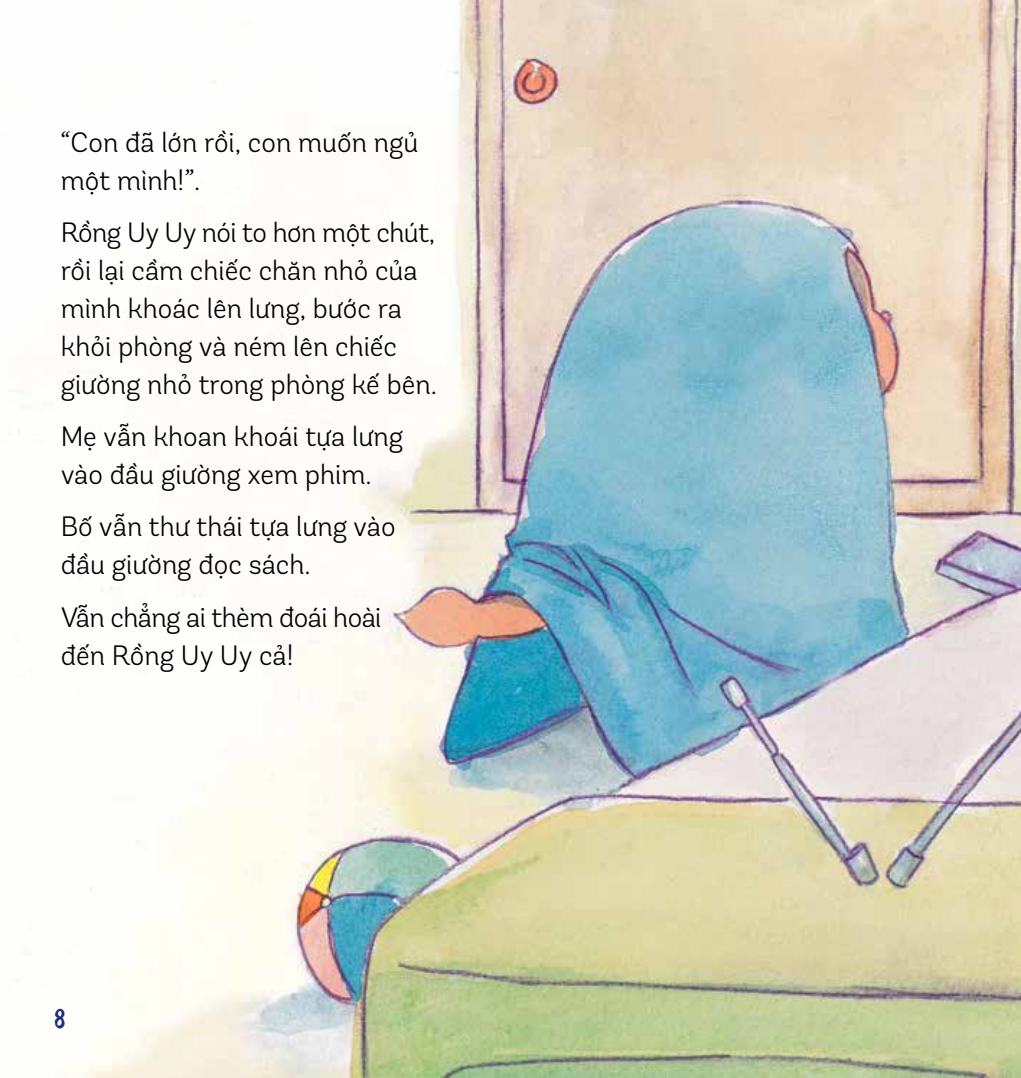
<style>
.page{position:relative;width:1021px;height:1078px;background:#fff}
.page>*{position:absolute;margin:0;border:0;box-sizing:border-box;transform-origin:0 0}
.t1{font:30px "i Ciel Stabile";color:#1c2b7a}
.t2{font:300 28px/38px "i Ciel Andes Rounded";color:#000}
.t3{font:300 28px/38px "i Ciel Andes Rounded";letter-spacing:-.02em;color:#000}
.s1{font-family:"Arno Pro";font-weight:400}
</style>
<div class="page">
<img style="left:8px;top:0;width:1012px;height:1077px">
<p class="t2" style="left:61px;top:122px;width:359px"><span class="s1">“</span>Con đã lớn rồi, con muốn ngủ một mình!<span class="s1">”</span>.</p>
<p class="t2" style="left:61px;top:212px;width:378px">Rồng Uy Uy nói to hơn một chút, rồi lại cầm chiếc chăn nhỏ của mình khoác lên lưng, bước ra khỏi phòng và ném lên chiếc giường nhỏ trong phòng kế bên.</p>
<p class="t2" style="left:61px;top:416px;width:344px">Mẹ vẫn khoan khoái tựa lưng vào đầu giường xem phim.</p>
<p class="t2" style="left:61px;top:506px;width:336px">Bố vẫn thư thái tựa lưng vào đầu giường đọc sách.</p>
<p class="t3" style="left:61px;top:596px;width:322px">Vẫn chẳng ai thèm đoái hoài đến Rồng Uy Uy cả!</p>
<p class="t1" style="left:54px;top:998px;width:14px">8</p>
</div>
